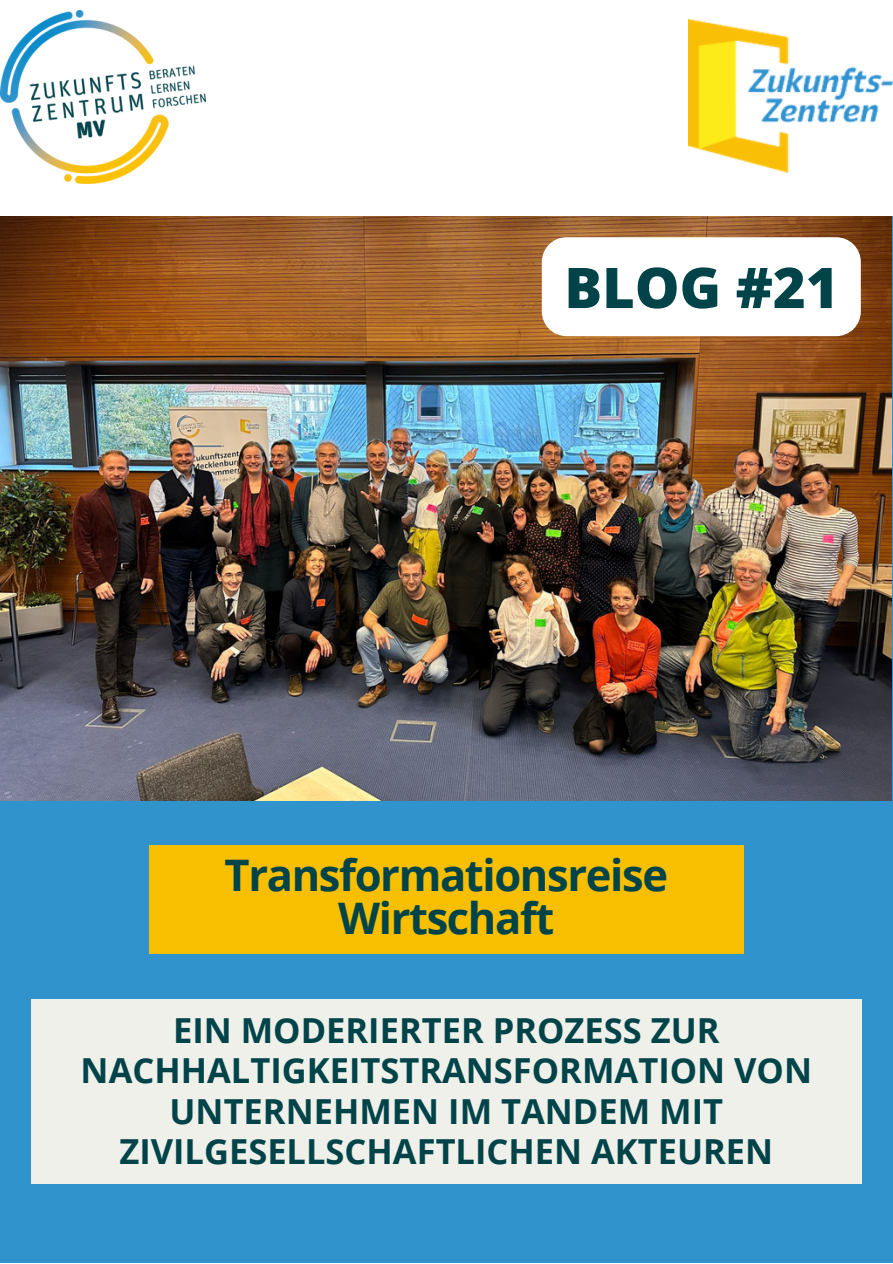
<style>
.page{position:relative;width:893px;height:1264px;background:#fff}
.page>*{position:absolute;margin:0;border:0;box-sizing:border-box;transform-origin:0 0}
.t1{font:800 56.1px "Open Sans";color:#00444a}
.t2{font:700 43.5px/43.8px "Open Sans";letter-spacing:-.03em;color:#00444a;text-align:center}
.t3{font:700 34.5px/40.5px "Open Sans";color:#00444a;text-align:center}
</style>
<div class="page">
<div style="left:0;top:0;width:892px;height:1262px;background:#3093cc"></div>
<div style="left:0;top:0;width:892px;height:216px;background:#fff"></div>
<img style="left:0;top:10px;width:206px;height:173px">
<img style="left:688px;top:20px;width:204px;height:153px">
<div style="left:149px;top:844px;width:594px;height:109px;background:#f8bf00"></div>
<div style="left:31px;top:999px;width:830px;height:184px;background:#f0f0ea"></div>
<img style="left:0;top:217px;width:891px;height:583px">
<div style="left:541px;top:237px;width:319px;height:99px;background:#fff"></div>
<h1 class="t1" style="left:564px;top:248px;width:276px">BLOG #21</h1>
<p class="t2" style="left:224px;top:851px;width:445px">Transformationsreise<br>Wirtschaft</p>
<p class="t3" style="left:81px;top:1008px;width:732px">EIN MODERIERTER PROZESS ZUR<br>NACHHALTIGKEITSTRANSFORMATION VON<br>UNTERNEHMEN IM TANDEM MIT<br>ZIVILGESELLSCHAFTLICHEN AKTEUREN</p>
</div>
